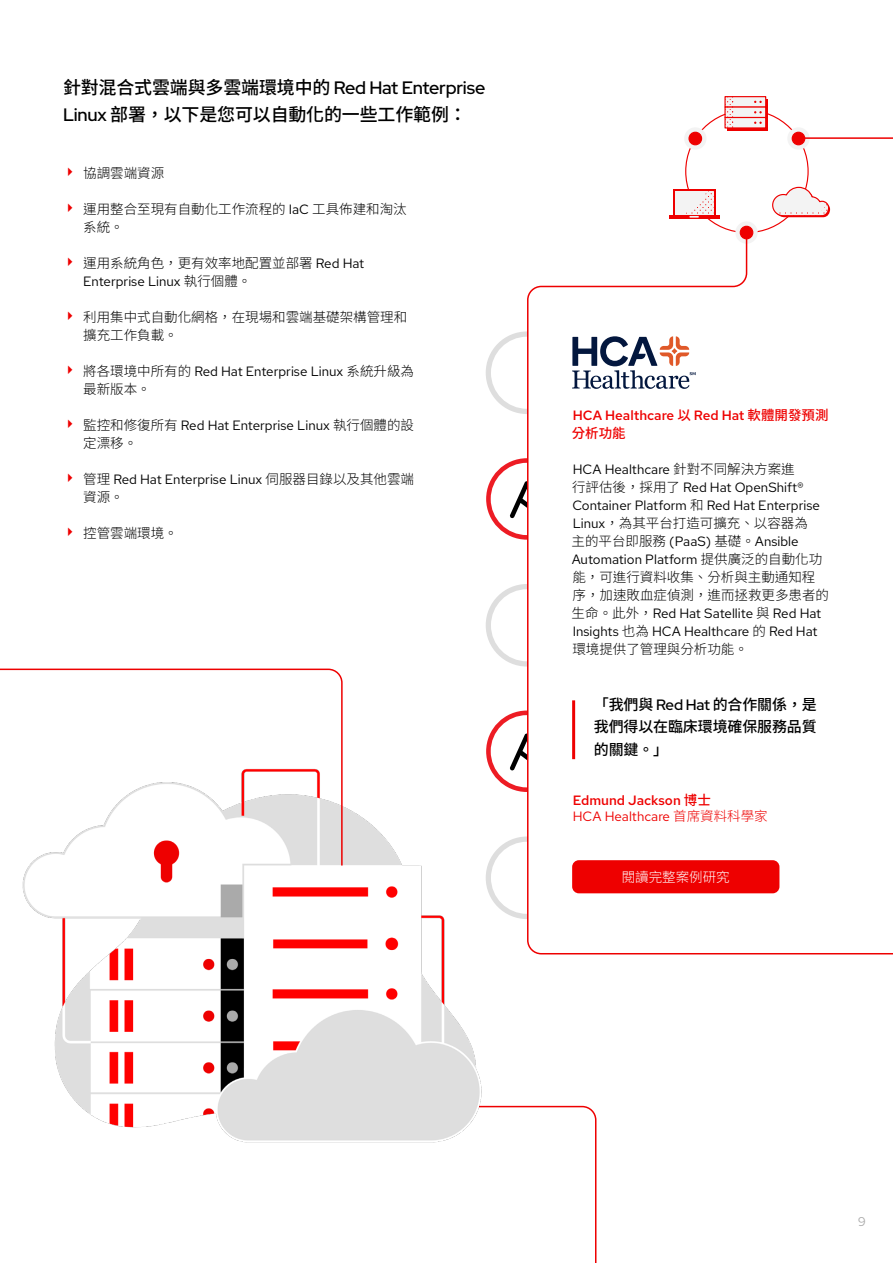
<style>
.page{position:relative;width:893px;height:1263px;background:#fff}
.page>*{position:absolute;margin:0;border:0;box-sizing:border-box;transform-origin:0 0}
.t1{font:500 18px/27px "Noto Sans TC";letter-spacing:-.01em;color:#000}
.t2{font:500 15px/22.5px "Noto Sans TC";letter-spacing:-.01em;color:#000;text-align:justify}
.Main_-_Body_copy{font:13.5px/18px "Red Hat Text";color:#000}
.t3{font:300 13.5px/18px "Noto Sans TC";color:#000}
.Main_-_Body_copy-2{font:500 13.5px/18px "Red Hat Text";color:#e00}
.Main_-_Body_copy-3{font:13.5px "Red Hat Text";color:#e00}
.Main_-_Body_copy-4{font:300 13.5px "Noto Sans TC";color:#fff}
.t4{font:12.75px "Red Hat Text";color:#aaa}
.s1{font-family:"Red Hat Display"}
.s2{font-family:"Red Hat Text";font-weight:400}
.s3{font-family:"Noto Sans TC";font-weight:300}
.s4{font-family:"Noto Sans TC"}
</style>
<div class="page">
<svg style="left:486px;top:331px;width:40px;height:83px"></svg>
<svg style="left:486px;top:584px;width:40px;height:82px"></svg>
<svg style="left:486px;top:836px;width:40px;height:83px"></svg>
<svg style="left:486px;top:458px;width:40px;height:82px"></svg>
<svg style="left:486px;top:710px;width:40px;height:82px"></svg>
<div style="left:735px;top:221px;width:23px;height:23px;background:#f3f3f3;border-radius:50%"></div>
<div style="left:740px;top:226px;width:13px;height:13px;border:1px solid #e00;border-radius:50%"></div>
<div style="left:787px;top:127px;width:23px;height:23px;background:#f3f3f3;border-radius:50%"></div>
<div style="left:792px;top:132px;width:13px;height:13px;background:#e00;border-radius:50%"></div>
<div style="left:792px;top:132px;width:13px;height:13px;border:1px solid #e00;border-radius:50%"></div>
<div style="left:684px;top:127px;width:22px;height:23px;background:#f3f3f3;border-radius:50%"></div>
<div style="left:689px;top:132px;width:13px;height:13px;background:#e00;border-radius:50%"></div>
<div style="left:688px;top:132px;width:14px;height:13px;border:1px solid #e00;border-radius:50%"></div>
<hr style="left:669px;top:215px;width:51px;height:4px;background:#e00">
<div style="left:673px;top:189px;width:42px;height:26px;background:#e00"></div>
<svg style="left:675px;top:191px;width:39px;height:27px"></svg>
<div style="left:727px;top:99px;width:41px;height:31px;background:#e00"></div>
<div style="left:725px;top:97px;width:41px;height:10px;background:#f3f3f3"></div>
<div style="left:724px;top:96px;width:42px;height:12px;border:1px solid #e00"></div>
<svg style="left:725px;top:97px;width:9px;height:9px"></svg>
<svg style="left:754px;top:101px;width:8px;height:2px"></svg>
<div style="left:725px;top:107px;width:41px;height:11px;background:#f3f3f3"></div>
<svg style="left:725px;top:107px;width:9px;height:10px"></svg>
<svg style="left:754px;top:111px;width:8px;height:2px"></svg>
<div style="left:725px;top:118px;width:41px;height:10px;background:#f3f3f3"></div>
<div style="left:724px;top:117px;width:42px;height:12px;border:1px solid #e00"></div>
<svg style="left:725px;top:118px;width:9px;height:10px"></svg>
<svg style="left:754px;top:122px;width:8px;height:2px"></svg>
<svg style="left:772px;top:186px;width:58px;height:31px"></svg>
<svg style="left:486px;top:1105px;width:111px;height:158px"></svg>
<img style="left:22px;top:806px;width:464px;height:337px">
<svg style="left:0;top:668px;width:343px;height:199px"></svg>
<svg style="left:526px;top:228px;width:367px;height:727px"></svg>
<hr style="left:572px;top:700px;width:3px;height:59px;background:#e00">
<svg style="left:791px;top:128px;width:102px;height:12px"></svg>
<p class="t1" style="left:63px;top:74px;width:424px">針對混合式雲端與多雲端環境中的 <span class="s1">Red Hat Enterprise<br>Linux</span> 部署，以下是您可以自動化的一些工作範例：</p>
<p class="t3" style="left:83px;top:164px;width:83px">協調雲端資源</p>
<p class="t3" style="left:83px;top:200px;width:325px">運用整合至現有自動化工作流程的 <span class="s2">IaC</span> 工具佈建和淘汰系統。</p>
<p class="t3" style="left:83px;top:254px;width:283px">運用系統角色，更有效率地配置並部署 <span class="s2">Red Hat<br>Enterprise Linux</span> 執行個體。</p>
<p class="t3" style="left:83px;top:308px;width:325px">利用集中式自動化網格，在現場和雲端基礎架構管理和擴充工作負載。</p>
<p class="Main_-_Body_copy" style="left:83px;top:362px;width:332px"><span class="s3">將各環境中所有的</span> Red Hat Enterprise Linux <span class="s3">系統升級為最新版本。</span></p>
<p class="Main_-_Body_copy" style="left:83px;top:416px;width:332px"><span class="s3">監控和修復所有</span> Red Hat Enterprise Linux <span class="s3">執行個體的設定漂移。</span></p>
<p class="Main_-_Body_copy" style="left:83px;top:470px;width:332px"><span class="s3">管理</span> Red Hat Enterprise Linux <span class="s3">伺服器目錄以及其他雲端資源。</span></p>
<p class="t3" style="left:83px;top:524px;width:96px">控管雲端環境。</p>
<p class="Main_-_Body_copy-2" style="left:572px;top:406px;width:258px">HCA Healthcare <span class="s4">以</span> Red Hat <span class="s4">軟體開發預測分析功能</span></p>
<p class="Main_-_Body_copy" style="left:572px;top:460px;width:259px">HCA Healthcare <span class="s3">針對不同解決方案進<br>行評估後，採用了</span> Red Hat OpenShift®<br>Container Platform <span class="s3">和</span> Red Hat Enterprise<br>Linux<span class="s3">，為其平台打造可擴充、以容器為<br>主的平台即服務</span> (PaaS) <span class="s3">基礎。</span>Ansible<br>Automation Platform <span class="s3">提供廣泛的自動化功能，可進行資料收集、分析與主動通知程序，加速敗血症偵測，進而拯救更多患者的生命。此外，</span>Red Hat Satellite <span class="s3">與</span> Red Hat<br>Insights <span class="s3">也為</span> HCA Healthcare <span class="s3">的</span> Red Hat<span class="s3">環境提供了管理與分析功能。</span></p>
<p class="t2" style="left:594px;top:693px;width:224px">「我們與 <span class="s1">Red Hat</span> 的合作關係，是我們得以在臨床環境確保服務品質的關鍵。」</p>
<p class="Main_-_Body_copy-2" style="left:573px;top:791px;width:140px">Edmund Jackson <span class="s4">博士</span></p>
<p class="Main_-_Body_copy-3" style="left:573px;top:807px;width:197px">HCA Healthcare <span class="s3">首席資料科學家</span></p>
<p class="Main_-_Body_copy-4" style="left:622px;top:869px;width:109px">閱讀完整案例研究</p>
<p class="t4" style="left:858px;top:1213px;width:9px">9</p>
</div>
